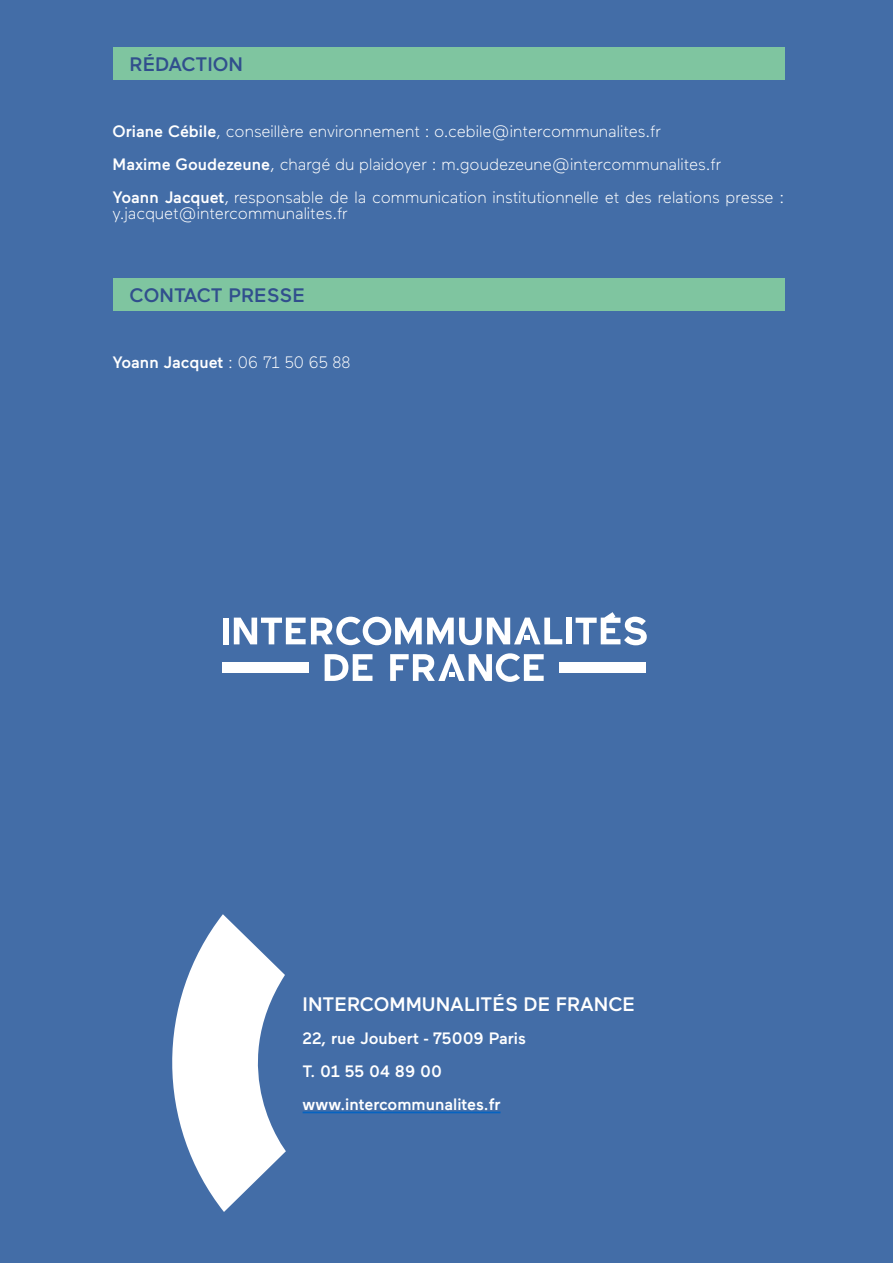
<style>
.page{position:relative;width:893px;height:1263px;background:#436da7}
.page>*{position:absolute;margin:0;border:0;box-sizing:border-box;transform-origin:0 0}
.Paragraphe{font:500 19.5px "Maax";color:#fff}
.GRAND_TITRE_RUBRIQUE{font:500 19.5px "Maax";color:#314f8d}
.Paragraphe-2{font:300 16.5px/16.5px "Maax";color:#fff}
.Paragraphe-3{font:500 16.5px "Maax";color:#fff}
.s1{font-weight:500}
.s2{font-weight:300}
</style>
<div class="page">
<svg style="left:325px;top:654px;width:47px;height:27px"></svg>
<svg style="left:390px;top:653px;width:154px;height:29px"></svg>
<div style="left:560px;top:662px;width:86px;height:11px;background:#fff"></div>
<div style="left:223px;top:662px;width:86px;height:11px;background:#fff"></div>
<div style="left:223px;top:618px;width:5px;height:26px;background:#fff"></div>
<div style="left:566px;top:618px;width:6px;height:26px;background:#fff"></div>
<svg style="left:576px;top:612px;width:71px;height:33px"></svg>
<svg style="left:234px;top:617px;width:328px;height:28px"></svg>
<svg style="left:172px;top:914px;width:114px;height:298px"></svg>
<hr style="left:303px;top:1111px;width:197px;height:2px;background:#0563c1">
<div style="left:113px;top:47px;width:671px;height:33px;background:#7fc5a0"></div>
<div style="left:113px;top:278px;width:671px;height:33px;background:#7fc5a0"></div>
<p class="GRAND_TITRE_RUBRIQUE" style="left:130px;top:51px;width:115px">RÉDACTION</p>
<p class="Paragraphe-2" style="left:113px;top:122px;width:550px"><span class="s1">Oriane Cébile</span>, conseillère environnement : o.cebile@intercommunalites.fr</p>
<p class="Paragraphe-2" style="left:113px;top:155px;width:610px"><span class="s1">Maxime Goudezeune</span>, chargé du plaidoyer : m.goudezeune@intercommunalites.fr</p>
<p class="Paragraphe-2" style="left:113px;top:188px;width:673px"><span class="s1">Yoann Jacquet</span>, responsable de la communication institutionnelle et des relations presse : y.jacquet@intercommunalites.fr</p>
<p class="GRAND_TITRE_RUBRIQUE" style="left:130px;top:282px;width:177px">CONTACT PRESSE</p>
<p class="Paragraphe-3" style="left:113px;top:351px;width:239px">Yoann Jacquet <span class="s2">: 06 71 50 65 88</span></p>
<p class="Paragraphe" style="left:303px;top:992px;width:334px">INTERCOMMUNALITÉS DE FRANCE</p>
<p class="Paragraphe-3" style="left:303px;top:1028px;width:225px">22, rue Joubert - 75009 Paris</p>
<p class="Paragraphe-3" style="left:303px;top:1061px;width:141px">T. 01 55 04 89 00</p>
<p class="Paragraphe-3" style="left:303px;top:1094px;width:199px">www.intercommunalites.fr</p>
</div>
